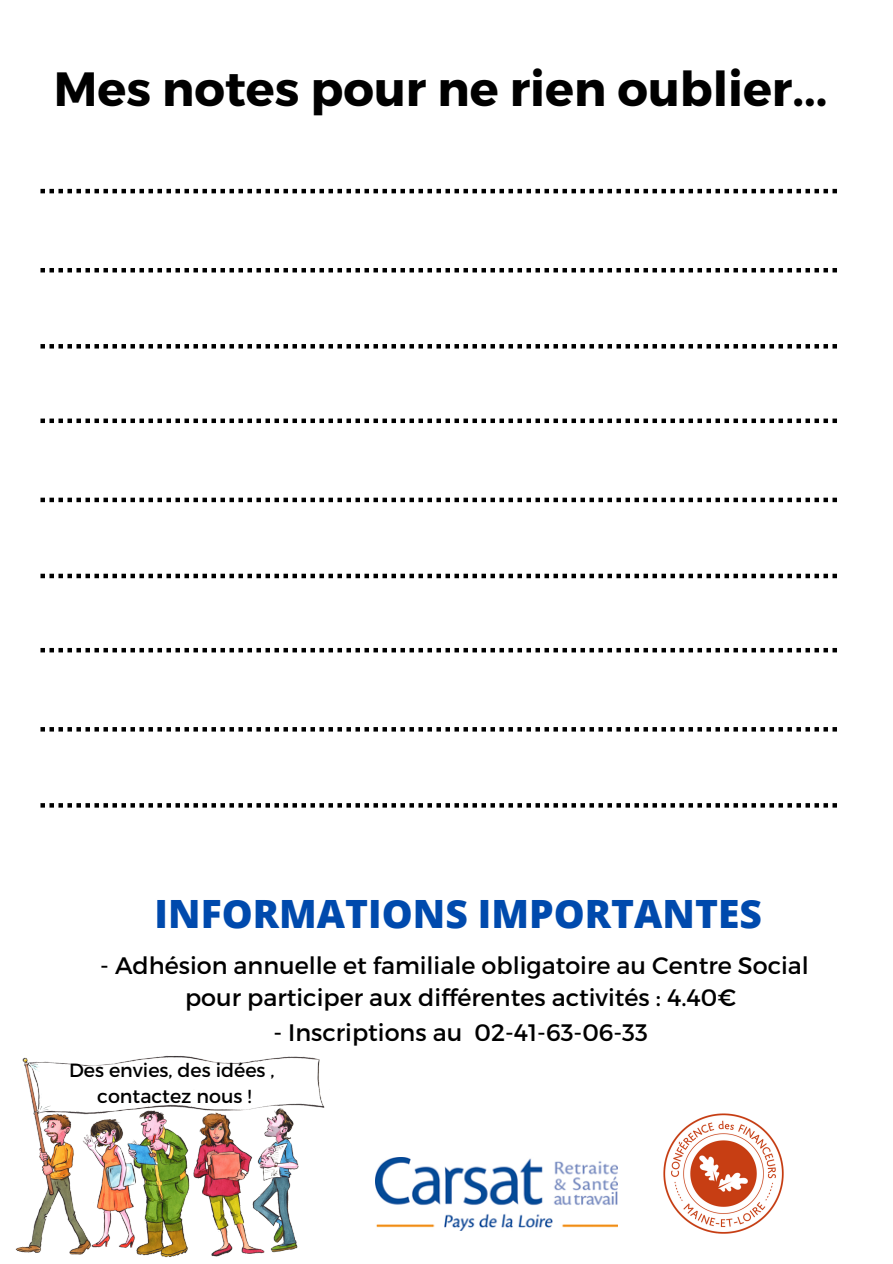
<style>
.page{position:relative;width:893px;height:1264px;background:#fff}
.page>*{position:absolute;margin:0;border:0;box-sizing:border-box;transform-origin:0 0}
.t1{font:700 48px "Montserrat";color:#000}
.t2{font:800 39px "Open Sans";color:#004aad}
.t3{font:23.85px/32.5px "Montserrat";color:#000;text-align:center}
.t4{font:19.05px/25.8px "Montserrat";color:#000;text-align:center}
</style>
<div class="page">
<img style="left:376px;top:1157px;width:241px;height:73px">
<img style="left:663px;top:1113px;width:120px;height:120px">
<img style="left:15px;top:1056px;width:310px;height:202px">
<svg style="left:40px;top:189px;width:796px;height:4px"></svg>
<svg style="left:40px;top:268px;width:796px;height:4px"></svg>
<svg style="left:40px;top:344px;width:796px;height:4px"></svg>
<svg style="left:40px;top:418px;width:796px;height:5px"></svg>
<svg style="left:40px;top:497px;width:796px;height:5px"></svg>
<svg style="left:40px;top:573px;width:796px;height:5px"></svg>
<svg style="left:40px;top:648px;width:796px;height:4px"></svg>
<svg style="left:40px;top:727px;width:796px;height:4px"></svg>
<svg style="left:40px;top:803px;width:796px;height:4px"></svg>
<h1 class="t1" style="left:54px;top:58px;width:774px">Mes notes pour ne rien oublier...</h1>
<h2 class="t2" style="left:155px;top:886px;width:609px">INFORMATIONS IMPORTANTES</h2>
<p class="t3" style="left:100px;top:947px;width:710px">- Adhésion annuelle et familiale obligatoire au Centre Social pour participer aux différentes activités : 4.40€</p>
<p class="t3" style="left:273px;top:1014px;width:376px">- Inscriptions au 02-41-63-06-33</p>
<p class="t4" style="left:69px;top:1056px;width:207px">Des envies, des idées , contactez nous !</p>
</div>
